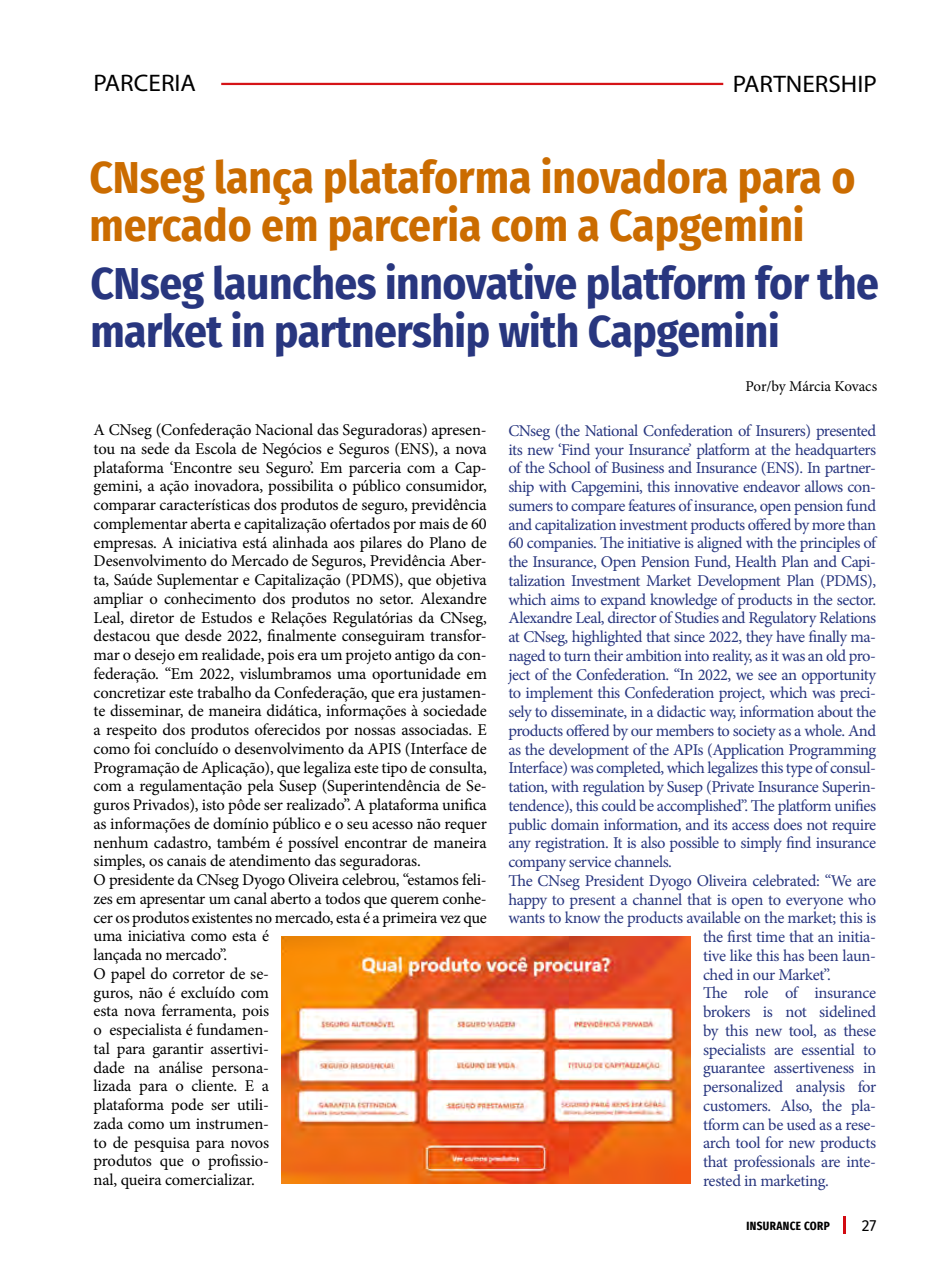
<style>
.page{position:relative;width:936px;height:1276px;background:#fff}
.page>*{position:absolute;margin:0;border:0;box-sizing:border-box;transform-origin:0 0}
.t1{font:700 45px/48px "Fira Sans Condensed";letter-spacing:-.01em;color:#28367f}
.t2{font:700 45px/48px "Fira Sans Condensed";color:#cb6c00}
.t3{font:24px "Myriad Pro";color:#000;scale:1.05 1}
.t4{font:16.5px/18.8px "Minion Pro";letter-spacing:-.01em;color:#000}
.t5{font:16.5px "Minion Pro";letter-spacing:-.03em;color:#28367f}
.t6{font:15.75px "Fira Sans";color:#000}
.t7{font:15px "Minion Pro";letter-spacing:-.01em;color:#000}
.t8{font:700 extra-condensed 12px "Fira Sans";letter-spacing:.03em;color:#000}
</style>
<div class="page">
<svg style="left:843px;top:1216px;width:2px;height:17px"></svg>
<hr style="left:221px;top:83px;width:502px;height:2px;background:#d51317">
<img style="left:282px;top:936px;width:408px;height:247px">
<h2 class="t3" style="left:94px;top:68px;width:99px">PARCERIA</h2>
<h2 class="t3" style="left:732px;top:70px;width:138px">PARTNERSHIP</h2>
<h1 class="t2" style="left:89px;top:150px;width:767px">CNseg lança plataforma inovadora para o mercado em parceria com a Capgemini</h1>
<h1 class="t1" style="left:90px;top:256px;width:790px">CNseg launches innovative platform for the market in partnership with Capgemini</h1>
<p class="t7" style="left:745px;top:376px;width:133px">Por/by Márcia Kovacs</p>
<p class="t4" style="left:94px;top:420px;width:395px">A CNseg (Confederação Nacional das Seguradoras) apresen&shy;tou na sede da Escola de Negócios e Seguros (ENS), a nova plataforma ‘Encontre seu Seguro’. Em parceria com a Cap&shy;gemini, a ação inovadora, possibilita o público consumidor, comparar características dos produtos de seguro, previdência complementar aberta e capitalização ofertados por mais de 60 empresas. A iniciativa está alinhada aos pilares do Plano de Desenvolvimento do Mercado de Seguros, Previdência Aber&shy;ta, Saúde Suplementar e Capitalização (PDMS), que objetiva ampliar o conhecimento dos produtos no setor. Alexandre Leal, diretor de Estudos e Relações Regulatórias da CNseg, destacou que desde 2022, finalmente conseguiram transfor&shy;mar o desejo em realidade, pois era um projeto antigo da con&shy;federação. “Em 2022, vislumbramos uma oportunidade em concretizar este trabalho da Confederação, que era justamen&shy;te disseminar, de maneira didática, informações à sociedade a respeito dos produtos oferecidos por nossas associadas. E como foi concluído o desenvolvimento da APIS (Interface de Programação de Aplicação), que legaliza este tipo de consulta, com a regulamentação pela Susep (Superintendência de Se&shy;guros Privados), isto pôde ser realizado”. A plataforma unifica as informações de domínio público e o seu acesso não requer nenhum cadastro, também é possível encontrar de maneira simples, os canais de atendimento das seguradoras.<br>O presidente da CNseg Dyogo Oliveira celebrou, “estamos feli&shy;zes em apresentar um canal aberto a todos que querem conhe&shy;cer os produtos existentes no mercado, esta é a primeira vez que uma iniciativa como esta é<br>lançada no mercado”.<br>O papel do corretor de se-<br>guros, não é excluído com<br>esta nova ferramenta, pois<br>o especialista é fundamen-<br>tal para garantir assertivi-<br>dade na análise persona-<br>lizada para o cliente. E a<br>plataforma pode ser utili-<br>zada como um instrumen-<br>to de pesquisa para novos<br>produtos que o profissio-<br>nal, queira comercializar.</p>
<p class="t5" style="left:508px;top:419px;width:369px">CNseg (the National Confederation of Insurers) presented</p>
<p class="t5" style="left:508px;top:438px;width:369px">its new ‘Find your Insurance’ platform at the headquarters</p>
<p class="t5" style="left:508px;top:457px;width:369px">of the School of Business and Insurance (ENS). In partner-</p>
<p class="t5" style="left:508px;top:476px;width:369px">ship with Capgemini, this innovative endeavor allows con-</p>
<p class="t5" style="left:508px;top:494px;width:369px">sumers to compare features of insurance, open pension fund</p>
<p class="t5" style="left:508px;top:513px;width:369px">and capitalization investment products offered by more than</p>
<p class="t5" style="left:508px;top:532px;width:369px">60 companies. The initiative is aligned with the principles of</p>
<p class="t5" style="left:508px;top:551px;width:369px">the Insurance, Open Pension Fund, Health Plan and Capi-</p>
<p class="t5" style="left:508px;top:569px;width:369px">talization Investment Market Development Plan (PDMS),</p>
<p class="t5" style="left:508px;top:588px;width:369px">which aims to expand knowledge of products in the sector.</p>
<p class="t5" style="left:508px;top:607px;width:369px">Alexandre Leal, director of Studies and Regulatory Relations</p>
<p class="t5" style="left:508px;top:626px;width:369px">at CNseg, highlighted that since 2022, they have finally ma-</p>
<p class="t5" style="left:508px;top:644px;width:369px">naged to turn their ambition into reality, as it was an old pro-</p>
<p class="t5" style="left:508px;top:663px;width:369px">ject of the Confederation. “In 2022, we see an opportunity</p>
<p class="t5" style="left:508px;top:682px;width:369px">to implement this Confederation project, which was preci-</p>
<p class="t5" style="left:508px;top:701px;width:369px">sely to disseminate, in a didactic way, information about the</p>
<p class="t5" style="left:508px;top:719px;width:369px">products offered by our members to society as a whole. And</p>
<p class="t5" style="left:508px;top:738px;width:369px">as the development of the APIs (Application Programming</p>
<p class="t5" style="left:508px;top:757px;width:369px">Interface) was completed, which legalizes this type of consul-</p>
<p class="t5" style="left:508px;top:776px;width:369px">tation, with regulation by Susep (Private Insurance Superin-</p>
<p class="t5" style="left:508px;top:794px;width:369px">tendence), this could be accomplished”. The platform unifies</p>
<p class="t5" style="left:508px;top:813px;width:369px">public domain information, and its access does not require</p>
<p class="t5" style="left:508px;top:832px;width:369px">any registration. It is also possible to simply find insurance</p>
<p class="t5" style="left:508px;top:850px;width:165px">company service channels.</p>
<p class="t5" style="left:508px;top:869px;width:369px">The CNseg President Dyogo Oliveira celebrated: “We are</p>
<p class="t5" style="left:508px;top:888px;width:369px">happy to present a channel that is open to everyone who</p>
<p class="t5" style="left:508px;top:907px;width:369px">wants to know the products available on the market; this is</p>
<p class="t5" style="left:703px;top:925px;width:174px">the first time that an initia-</p>
<p class="t5" style="left:703px;top:944px;width:174px">tive like this has been laun-</p>
<p class="t5" style="left:703px;top:963px;width:129px">ched in our Market”.</p>
<p class="t5" style="left:703px;top:982px;width:174px">The role of insurance</p>
<p class="t5" style="left:703px;top:1000px;width:174px">brokers is not sidelined</p>
<p class="t5" style="left:703px;top:1019px;width:174px">by this new tool, as these</p>
<p class="t5" style="left:703px;top:1038px;width:174px">specialists are essential to</p>
<p class="t5" style="left:703px;top:1057px;width:174px">guarantee assertiveness in</p>
<p class="t5" style="left:703px;top:1075px;width:174px">personalized analysis for</p>
<p class="t5" style="left:703px;top:1094px;width:174px">customers. Also, the pla-</p>
<p class="t5" style="left:703px;top:1113px;width:174px">tform can be used as a rese-</p>
<p class="t5" style="left:703px;top:1132px;width:174px">arch tool for new products</p>
<p class="t5" style="left:703px;top:1150px;width:174px">that professionals are inte-</p>
<p class="t5" style="left:703px;top:1169px;width:127px">rested in marketing.</p>
<p class="t8" style="left:746px;top:1215px;width:85px">INSURANCE CORP</p>
<p class="t6" style="left:861px;top:1213px;width:16px">27</p>
</div>
